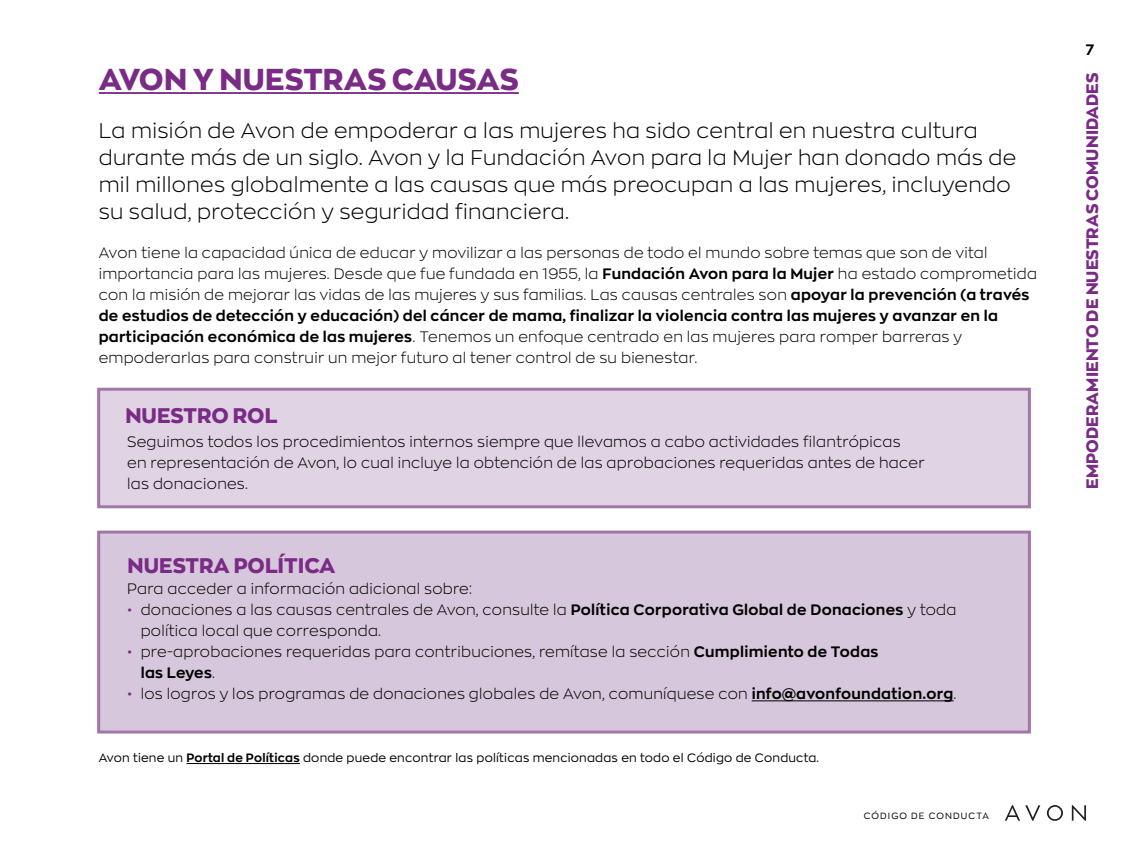
<style>
.page{position:relative;width:1140px;height:859px;background:#fff}
.page>*{position:absolute;margin:0;border:0;box-sizing:border-box;transform-origin:0 0}
.t1{font:800 30px "Zona Pro";letter-spacing:.01em;color:#7a2b85}
.t2{font:300 21px/27px "Zona Pro";letter-spacing:.02em;color:#000}
.t3{font:800 21px "Zona Pro";color:#7a2b85}
.t4{font:800 16.5px "Zona Pro";letter-spacing:.01em;color:#7a2b85}
.t5{font:300 15px/21px "Zona Pro";letter-spacing:.02em;color:#000}
.t6{font:700 15px "Zona Pro";color:#000}
.t7{font:12px "Zona Pro";letter-spacing:.02em;color:#000}
.t8{font:9px "Zona Pro";letter-spacing:.125em;color:#000}
.s1{font-weight:700}
.s2{color:#7a2b85}
</style>
<div class="page">
<hr style="left:0;top:0;width:1px;height:859px;background:#7a2b85">
<svg style="left:1005px;top:805px;width:81px;height:16px"></svg>
<div style="left:97px;top:388px;width:933px;height:120px;background:#dfd3e4;border:3px solid #a276ab"></div>
<div style="left:97px;top:531px;width:933px;height:202px;background:#d7c7dc;border:3px solid #a276ab"></div>
<hr style="left:99px;top:92px;width:420px;height:2px;background:#7a2b85">
<hr style="left:751px;top:700px;width:202px;height:1px;background:#000">
<hr style="left:186px;top:763px;width:114px;height:1px;background:#000">
<h1 class="t1" style="left:99px;top:59px;width:421px">AVON Y NUESTRAS CAUSAS</h1>
<p class="t2" style="left:99px;top:117px;width:919px">La misión de Avon de empoderar a las mujeres ha sido central en nuestra cultura durante más de un siglo. Avon y la Fundación Avon para la Mujer han donado más de mil millones globalmente a las causas que más preocupan a las mujeres, incluyendo su salud, protección y seguridad financiera.</p>
<p class="t5" style="left:99px;top:242px;width:940px">Avon tiene la capacidad única de educar y movilizar a las personas de todo el mundo sobre temas que son de vital importancia para las mujeres. Desde que fue fundada en 1955, la <span class="s1">Fundación Avon para la Mujer</span> ha estado comprometida con la misión de mejorar las vidas de las mujeres y sus familias. Las causas centrales son <span class="s1">apoyar la prevención (a través de estudios de detección y educación) del cáncer de mama, finalizar la violencia contra las mujeres y avanzar en la participación económica de las mujeres</span>. Tenemos un enfoque centrado en las mujeres para romper barreras y empoderarlas para construir un mejor futuro al tener control de su bienestar.</p>
<h2 class="t3" style="left:125px;top:402px;width:153px">NUESTRO ROL</h2>
<p class="t5" style="left:127px;top:431px;width:799px">Seguimos todos los procedimientos internos siempre que llevamos a cabo actividades filantrópicas<br>en representación de Avon, lo cual incluye la obtención de las aprobaciones requeridas antes de hacer las donaciones.</p>
<h2 class="t3" style="left:128px;top:552px;width:209px">NUESTRA POLÍTICA</h2>
<p class="t5" style="left:127px;top:578px;width:346px">Para acceder a información adicional sobre:</p>
<p class="t5" style="left:141px;top:599px;width:817px;text-indent:-14px"><span class="s2">•</span> donaciones a las causas centrales de Avon, consulte la <span class="s1">Política Corporativa Global de Donaciones</span> y toda política local que corresponda.</p>
<p class="t5" style="left:141px;top:641px;width:739px;text-indent:-14px"><span class="s2">•</span> pre-aprobaciones requeridas para contribuciones, remítase la sección <span class="s1">Cumplimiento de Todas las Leyes</span>.</p>
<p class="t5" style="left:127px;top:683px;width:830px"><span class="s2">•</span> los logros y los programas de donaciones globales de Avon, comuníquese con <span class="s1">info@avonfoundation.org</span>.</p>
<p class="t7" style="left:99px;top:750px;width:722px">Avon tiene un <span class="s1">Portal de Políticas</span> donde puede encontrar las políticas mencionadas en todo el Código de Conducta.</p>
<p class="t8" style="left:863px;top:810px;width:127px">CÓDIGO DE CONDUCTA</p>
<p class="t6" style="left:1086px;top:40px;width:10px">7</p>
<p class="t4" style="left:1081px;top:489px;width:418px;rotate:-90deg">EMPODERAMIENTO DE NUESTRAS COMUNIDADES</p>
</div>
